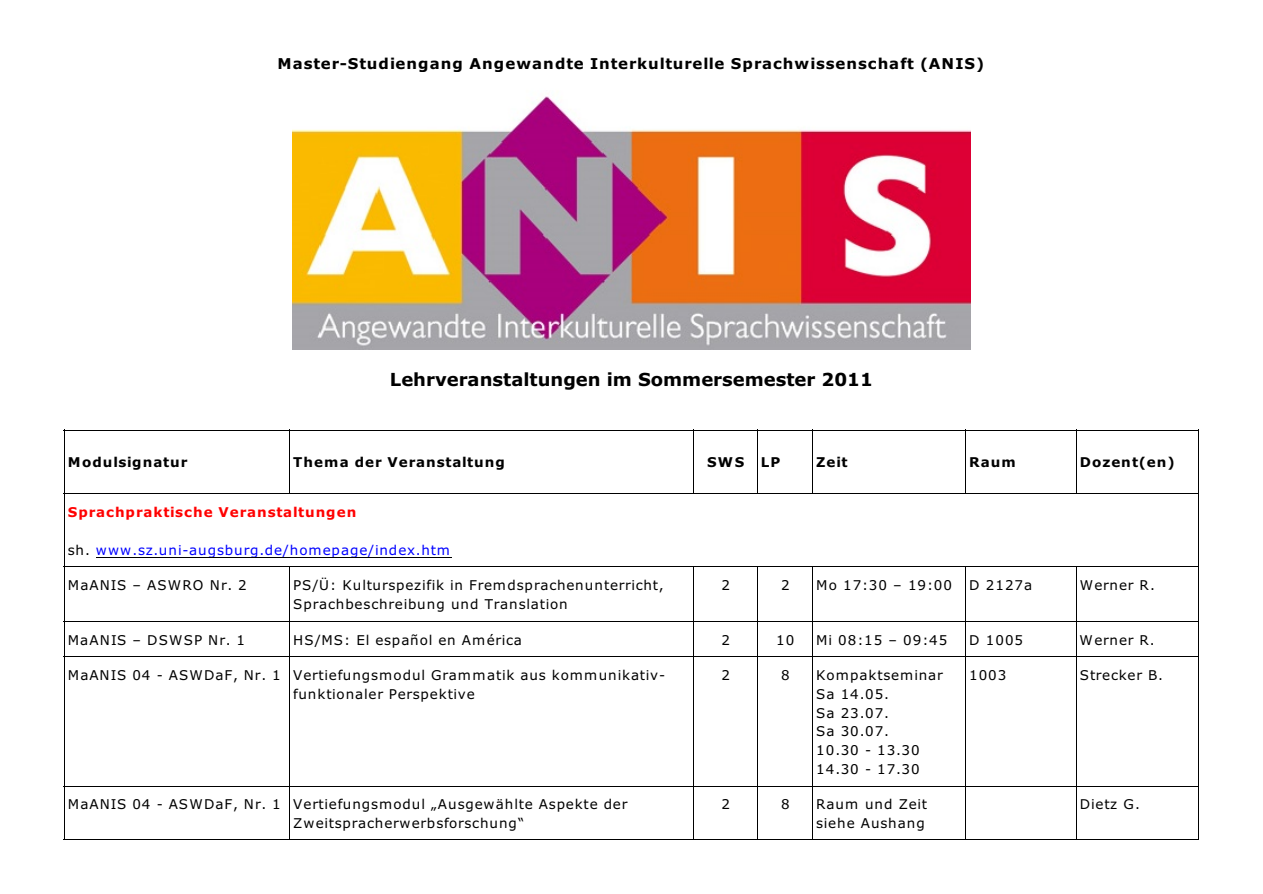
<style>
.page{position:relative;width:1263px;height:894px;background:#fff}
.page>*{position:absolute;margin:0;border:0;box-sizing:border-box;transform-origin:0 0}
.t1{font:700 18px "Verdana";color:#000}
.t2{font:700 15px "Verdana";letter-spacing:.07em;color:#000}
.t3{font:13.5px/18.8px "Verdana";letter-spacing:.065em;color:#000}
.t4{font:700 13.5px "Verdana";letter-spacing:.08em;color:#000}
.t5{font:13.5px "Verdana";letter-spacing:.07em;color:#00f}
.t6{font:700 13.5px "Verdana";letter-spacing:.075em;color:#f00}
.s1{color:#000}
</style>
<div class="page">
<hr style="left:64px;top:430px;width:1px;height:63px;background:#000">
<hr style="left:64px;top:430px;width:225px;height:1px;background:#000">
<hr style="left:289px;top:430px;width:1px;height:63px;background:#000">
<hr style="left:289px;top:430px;width:404px;height:1px;background:#000">
<hr style="left:693px;top:430px;width:1px;height:63px;background:#000">
<hr style="left:693px;top:430px;width:64px;height:1px;background:#000">
<hr style="left:757px;top:430px;width:1px;height:63px;background:#000">
<hr style="left:757px;top:430px;width:55px;height:1px;background:#000">
<hr style="left:812px;top:430px;width:1px;height:63px;background:#000">
<hr style="left:812px;top:430px;width:153px;height:1px;background:#000">
<hr style="left:965px;top:430px;width:1px;height:63px;background:#000">
<hr style="left:965px;top:430px;width:111px;height:1px;background:#000">
<hr style="left:1076px;top:430px;width:1px;height:63px;background:#000">
<hr style="left:1198px;top:430px;width:1px;height:63px;background:#000">
<hr style="left:1076px;top:430px;width:123px;height:1px;background:#000">
<hr style="left:64px;top:493px;width:1px;height:73px;background:#000">
<hr style="left:64px;top:493px;width:225px;height:1px;background:#000">
<hr style="left:289px;top:493px;width:404px;height:1px;background:#000">
<hr style="left:693px;top:493px;width:64px;height:1px;background:#000">
<hr style="left:757px;top:493px;width:55px;height:1px;background:#000">
<hr style="left:812px;top:493px;width:153px;height:1px;background:#000">
<hr style="left:965px;top:493px;width:111px;height:1px;background:#000">
<hr style="left:1198px;top:493px;width:1px;height:73px;background:#000">
<hr style="left:1076px;top:493px;width:123px;height:1px;background:#000">
<hr style="left:64px;top:566px;width:1px;height:55px;background:#000">
<hr style="left:64px;top:566px;width:225px;height:1px;background:#000">
<hr style="left:289px;top:566px;width:1px;height:55px;background:#000">
<hr style="left:289px;top:566px;width:404px;height:1px;background:#000">
<hr style="left:693px;top:566px;width:1px;height:55px;background:#000">
<hr style="left:693px;top:566px;width:64px;height:1px;background:#000">
<hr style="left:757px;top:566px;width:1px;height:55px;background:#000">
<hr style="left:757px;top:566px;width:55px;height:1px;background:#000">
<hr style="left:812px;top:566px;width:1px;height:55px;background:#000">
<hr style="left:812px;top:566px;width:153px;height:1px;background:#000">
<hr style="left:965px;top:566px;width:1px;height:55px;background:#000">
<hr style="left:965px;top:566px;width:111px;height:1px;background:#000">
<hr style="left:1076px;top:566px;width:1px;height:55px;background:#000">
<hr style="left:1198px;top:566px;width:1px;height:55px;background:#000">
<hr style="left:1076px;top:566px;width:123px;height:1px;background:#000">
<hr style="left:64px;top:621px;width:1px;height:35px;background:#000">
<hr style="left:64px;top:621px;width:225px;height:1px;background:#000">
<hr style="left:289px;top:621px;width:1px;height:35px;background:#000">
<hr style="left:289px;top:621px;width:404px;height:1px;background:#000">
<hr style="left:693px;top:621px;width:1px;height:35px;background:#000">
<hr style="left:693px;top:621px;width:64px;height:1px;background:#000">
<hr style="left:757px;top:621px;width:1px;height:35px;background:#000">
<hr style="left:757px;top:621px;width:55px;height:1px;background:#000">
<hr style="left:812px;top:621px;width:1px;height:35px;background:#000">
<hr style="left:812px;top:621px;width:153px;height:1px;background:#000">
<hr style="left:965px;top:621px;width:1px;height:35px;background:#000">
<hr style="left:965px;top:621px;width:111px;height:1px;background:#000">
<hr style="left:1076px;top:621px;width:1px;height:35px;background:#000">
<hr style="left:1198px;top:621px;width:1px;height:35px;background:#000">
<hr style="left:1076px;top:621px;width:123px;height:1px;background:#000">
<hr style="left:64px;top:656px;width:1px;height:130px;background:#000">
<hr style="left:64px;top:656px;width:225px;height:1px;background:#000">
<hr style="left:289px;top:656px;width:1px;height:130px;background:#000">
<hr style="left:289px;top:656px;width:404px;height:1px;background:#000">
<hr style="left:693px;top:656px;width:1px;height:130px;background:#000">
<hr style="left:693px;top:656px;width:64px;height:1px;background:#000">
<hr style="left:757px;top:656px;width:1px;height:130px;background:#000">
<hr style="left:757px;top:656px;width:55px;height:1px;background:#000">
<hr style="left:812px;top:656px;width:1px;height:130px;background:#000">
<hr style="left:812px;top:656px;width:153px;height:1px;background:#000">
<hr style="left:965px;top:656px;width:1px;height:130px;background:#000">
<hr style="left:965px;top:656px;width:111px;height:1px;background:#000">
<hr style="left:1076px;top:656px;width:1px;height:130px;background:#000">
<hr style="left:1198px;top:656px;width:1px;height:130px;background:#000">
<hr style="left:1076px;top:656px;width:123px;height:1px;background:#000">
<hr style="left:64px;top:786px;width:1px;height:54px;background:#000">
<hr style="left:64px;top:786px;width:225px;height:1px;background:#000">
<hr style="left:64px;top:839px;width:225px;height:1px;background:#000">
<hr style="left:289px;top:786px;width:1px;height:54px;background:#000">
<hr style="left:289px;top:786px;width:404px;height:1px;background:#000">
<hr style="left:289px;top:839px;width:404px;height:1px;background:#000">
<hr style="left:693px;top:786px;width:1px;height:54px;background:#000">
<hr style="left:693px;top:786px;width:64px;height:1px;background:#000">
<hr style="left:693px;top:839px;width:64px;height:1px;background:#000">
<hr style="left:757px;top:786px;width:1px;height:54px;background:#000">
<hr style="left:757px;top:786px;width:55px;height:1px;background:#000">
<hr style="left:757px;top:839px;width:55px;height:1px;background:#000">
<hr style="left:812px;top:786px;width:1px;height:54px;background:#000">
<hr style="left:812px;top:786px;width:153px;height:1px;background:#000">
<hr style="left:812px;top:839px;width:153px;height:1px;background:#000">
<hr style="left:965px;top:786px;width:1px;height:54px;background:#000">
<hr style="left:965px;top:786px;width:111px;height:1px;background:#000">
<hr style="left:965px;top:839px;width:111px;height:1px;background:#000">
<hr style="left:1076px;top:786px;width:1px;height:54px;background:#000">
<hr style="left:1198px;top:786px;width:1px;height:54px;background:#000">
<hr style="left:1076px;top:786px;width:123px;height:1px;background:#000">
<hr style="left:1076px;top:839px;width:123px;height:1px;background:#000">
<img style="left:292px;top:96px;width:679px;height:253px">
<hr style="left:96px;top:557px;width:355px;height:1px;background:#000">
<p class="t2" style="left:277px;top:57px;width:708px">Master-Studiengang Angewandte Interkulturelle Sprachwissenschaft (ANIS)</p>
<h1 class="t1" style="left:390px;top:373px;width:484px">Lehrveranstaltungen im Sommersemester 2011</h1>
<p class="t4" style="left:68px;top:457px;width:121px">Modulsignatur</p>
<p class="t4" style="left:293px;top:457px;width:213px">Thema der Veranstaltung</p>
<p class="t4" style="left:707px;top:457px;width:75px">SWS LP</p>
<p class="t4" style="left:816px;top:457px;width:33px">Zeit</p>
<p class="t4" style="left:969px;top:457px;width:48px">Raum</p>
<p class="t4" style="left:1080px;top:457px;width:97px">Dozent(en)</p>
<p class="t6" style="left:68px;top:507px;width:290px">Sprachpraktische Veranstaltungen</p>
<p class="t5" style="left:68px;top:544px;width:384px"><span class="s1">sh.</span> www.sz.uni-augsburg.de/homepage/index.htm</p>
<p class="t3" style="left:68px;top:577px;width:180px">MaANIS – ASWRO Nr. 2</p>
<p class="t3" style="left:293px;top:577px;width:372px">PS/Ü: Kulturspezifik in Fremdsprachenunterricht,<br>Sprachbeschreibung und Translation</p>
<p class="t3" style="left:722px;top:577px;width:10px">2</p>
<p class="t3" style="left:781px;top:577px;width:10px">2</p>
<p class="t3" style="left:816px;top:577px;width:137px">Mo 17:30 – 19:00</p>
<p class="t3" style="left:969px;top:577px;width:65px">D 2127a</p>
<p class="t3" style="left:1080px;top:577px;width:77px">Werner R.</p>
<p class="t3" style="left:68px;top:631px;width:179px">MaANIS – DSWSP Nr. 1</p>
<p class="t3" style="left:293px;top:631px;width:230px">HS/MS: El español en América</p>
<p class="t3" style="left:721px;top:631px;width:10px">2</p>
<p class="t3" style="left:776px;top:631px;width:20px">10</p>
<p class="t3" style="left:816px;top:631px;width:133px">Mi 08:15 – 09:45</p>
<p class="t3" style="left:969px;top:631px;width:55px">D 1005</p>
<p class="t3" style="left:1080px;top:631px;width:77px">Werner R.</p>
<p class="t3" style="left:293px;top:667px;width:374px;text-indent:-225px">MaANIS 04 - ASWDaF, Nr. 1 Vertiefungsmodul Grammatik aus kommunikativ&shy;funktionaler Perspektive</p>
<p class="t3" style="left:722px;top:667px;width:10px">2</p>
<p class="t3" style="left:781px;top:667px;width:10px">8</p>
<p class="t3" style="left:816px;top:667px;width:128px">Kompaktseminar<br>Sa 14.05.<br>Sa 23.07.<br>Sa 30.07.<br>10.30 - 13.30<br>14.30 - 17.30</p>
<p class="t3" style="left:969px;top:667px;width:39px">1003</p>
<p class="t3" style="left:1080px;top:667px;width:85px">Strecker B.</p>
<p class="t3" style="left:293px;top:796px;width:336px;text-indent:-225px">MaANIS 04 - ASWDaF, Nr. 1 Vertiefungsmodul „Ausgewählte Aspekte der<br>Zweitspracherwerbsforschung“</p>
<p class="t3" style="left:722px;top:796px;width:10px">2</p>
<p class="t3" style="left:781px;top:796px;width:10px">8</p>
<p class="t3" style="left:816px;top:796px;width:113px">Raum und Zeit siehe Aushang</p>
<p class="t3" style="left:1080px;top:796px;width:62px">Dietz G.</p>
</div>
